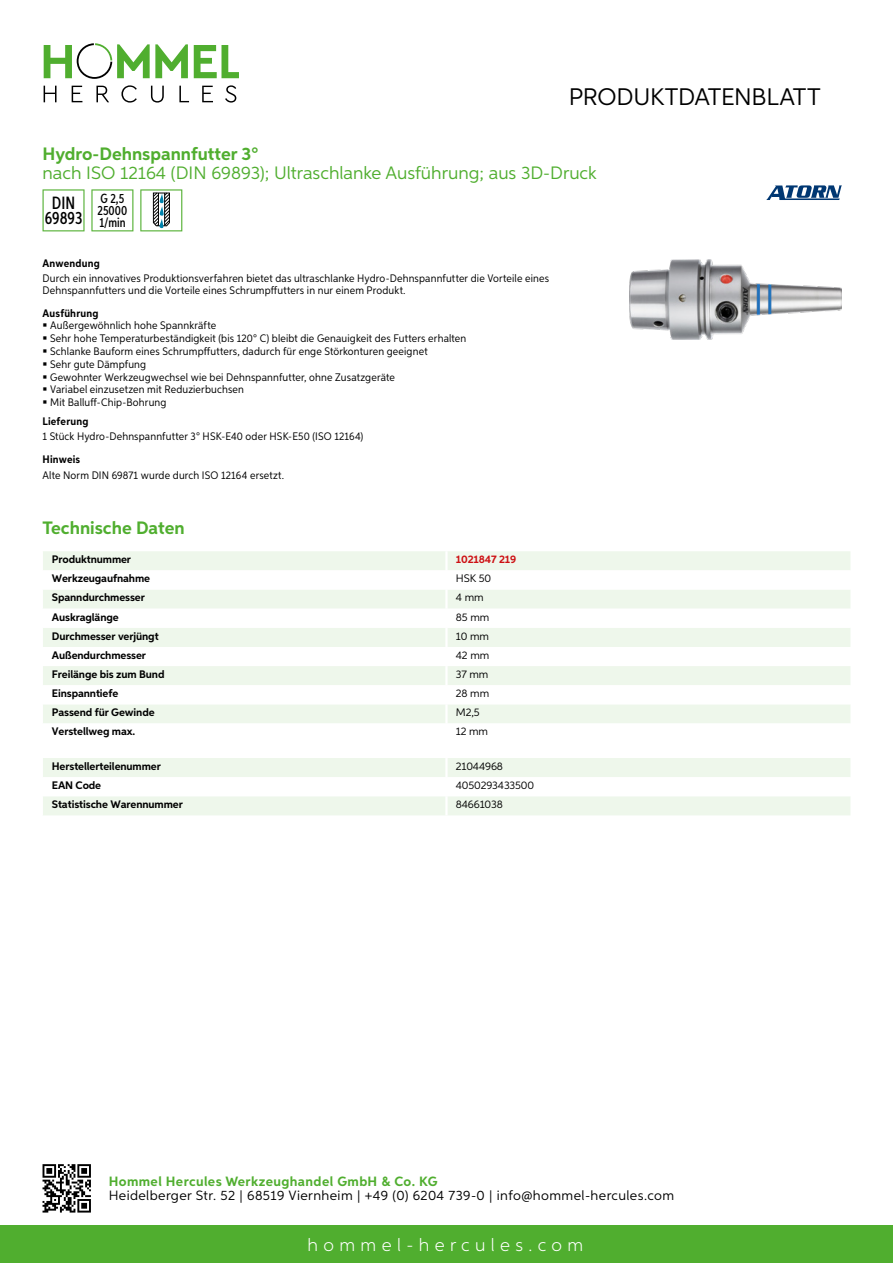
<style>
.page{position:relative;width:893px;height:1263px;background:#fff}
.page>*{position:absolute;margin:0;border:0;box-sizing:border-box;transform-origin:0 0}
.t1{font:24px "Aspira";letter-spacing:-.01em;color:#000}
.t2{font:18px "Aspira";color:#50ae2f}
.t3{font:700 18px "Aspira";color:#50ae2f}
.t4{font:300 18px "Aspira";letter-spacing:.3em;color:#fff}
.t5{font:500 17.85px/14.9px "Aspira XX Nar";color:#000;text-align:center}
.t6{font:13.5px "Aspira";letter-spacing:.03em;color:#000}
.t7{font:700 13.5px "Aspira";letter-spacing:.03em;color:#50ae2f}
.t8{font:500 13.35px/11.9px "Aspira XX Nar";color:#000}
.t9{font:10.95px/12.8px "Aspira Nar";letter-spacing:.015em;color:#000}
.t10{font:700 10.95px "Aspira";letter-spacing:-.01em;color:#000}
.t11{font:10.95px "Aspira";letter-spacing:-.01em;color:#000}
.t12{font:700 10.95px "Aspira Nar";letter-spacing:.02em;color:#000}
.t13{font:700 10.95px "Aspira";letter-spacing:-.01em;color:#cd1013}
</style>
<div class="page">
<div style="left:0;top:1226px;width:893px;height:37px;background:#50ae2f"></div>
<svg style="left:43px;top:1164px;width:48px;height:48px"></svg>
<svg style="left:194px;top:45px;width:45px;height:33px"></svg>
<svg style="left:44px;top:43px;width:144px;height:36px"></svg>
<svg style="left:44px;top:86px;width:13px;height:16px"></svg>
<svg style="left:72px;top:86px;width:10px;height:16px"></svg>
<svg style="left:96px;top:86px;width:13px;height:16px"></svg>
<svg style="left:121px;top:85px;width:16px;height:18px"></svg>
<svg style="left:151px;top:86px;width:13px;height:17px"></svg>
<svg style="left:179px;top:86px;width:10px;height:16px"></svg>
<svg style="left:202px;top:86px;width:11px;height:16px"></svg>
<svg style="left:225px;top:85px;width:11px;height:18px"></svg>
<div style="left:43px;top:551px;width:807px;height:19px;background:#eef7eb"></div>
<svg style="left:43px;top:590px;width:807px;height:133px;fill:#eef7eb"></svg>
<hr style="left:445px;top:551px;width:3px;height:19px;background:#fff">
<hr style="left:445px;top:589px;width:3px;height:20px;background:#fff">
<hr style="left:445px;top:609px;width:3px;height:19px;background:#fff">
<hr style="left:445px;top:628px;width:3px;height:19px;background:#fff">
<hr style="left:445px;top:647px;width:3px;height:19px;background:#fff">
<hr style="left:445px;top:666px;width:3px;height:19px;background:#fff">
<hr style="left:445px;top:685px;width:3px;height:19px;background:#fff">
<hr style="left:445px;top:704px;width:3px;height:19px;background:#fff">
<svg style="left:43px;top:758px;width:807px;height:57px"></svg>
<hr style="left:445px;top:796px;width:3px;height:19px;background:#fff">
<svg style="left:43px;top:189px;width:42px;height:42px"></svg>
<svg style="left:91px;top:189px;width:42px;height:42px"></svg>
<svg style="left:140px;top:189px;width:42px;height:42px"></svg>
<img style="left:629px;top:259px;width:213px;height:80px">
<svg style="left:766px;top:185px;width:76px;height:15px"></svg>
<h1 class="t1" style="left:569px;top:82px;width:253px">Produktdatenblatt</h1>
<h2 class="t3" style="left:43px;top:142px;width:217px">Hydro-Dehnspannfutter 3°</h2>
<h2 class="t2" style="left:43px;top:162px;width:556px">nach ISO 12164 (DIN 69893); U ltraschlanke Ausführung; aus 3D-Druck</h2>
<h3 class="t5" style="left:45px;top:196px;width:39px">DIN<br>69893</h3>
<p class="t8" style="left:98px;top:193px;width:31px">G 2,5<br>25000<br>1/min</p>
<p class="t12" style="left:43px;top:257px;width:59px">Anwendung</p>
<p class="t9" style="left:43px;top:273px;width:508px;line-height:12px">Durch ein innovatives Produktionsverfahren bietet das ultraschlanke Hydro-Dehnspannfutter die Vorteile eines<br>Dehnspannfutters und die Vorteile eines Schrumpffutters in nur einem Produkt.</p>
<p class="t12" style="left:43px;top:306px;width:58px">Ausführung</p>
<p class="t9" style="left:50px;top:319px;width:418px">Außergewöhnlich hohe Spannkräfte<br>Sehr hohe Temperaturbeständigkeit (bis 120° C) bleibt die Genauigkeit des Futters erhalten Schlanke Bauform eines Schrumpffutters, dadurch für enge Störkonturen geeignet<br>Sehr gute Dämpfung<br>Gewohnter Werkzeugwechsel wie bei Dehnspannfutter, ohne Zusatzgeräte<br>Variabel einzusetzen mit Reduzierbuchsen<br>Mit Balluff-Chip-Bohrung</p>
<p class="t12" style="left:43px;top:415px;width:47px">Lieferung</p>
<p class="t9" style="left:43px;top:430px;width:322px">1 Stück Hydro-Dehnspannfutter 3° HSK-E40 oder HSK-E50 (ISO 12164)</p>
<p class="t12" style="left:43px;top:453px;width:39px">Hinweis</p>
<p class="t9" style="left:43px;top:468px;width:243px">Alte Norm DIN 69871 wurde durch ISO 12164 ersetzt.</p>
<h2 class="t3" style="left:43px;top:517px;width:144px">Technische Daten</h2>
<p class="t10" style="left:52px;top:553px;width:81px">Produktnummer</p>
<p class="t13" style="left:456px;top:553px;width:62px">1021847 219</p>
<p class="t10" style="left:52px;top:572px;width:100px">Werkzeugaufnahme</p>
<p class="t11" style="left:456px;top:572px;width:37px">HSK 50</p>
<p class="t10" style="left:52px;top:591px;width:95px">Spanndurchmesser</p>
<p class="t11" style="left:456px;top:591px;width:29px">4 mm</p>
<p class="t10" style="left:52px;top:610px;width:68px">Auskraglänge</p>
<p class="t11" style="left:456px;top:610px;width:35px">85 mm</p>
<p class="t10" style="left:52px;top:629px;width:108px">Durchmesser verjüngt</p>
<p class="t11" style="left:456px;top:629px;width:35px">10 mm</p>
<p class="t10" style="left:52px;top:648px;width:96px">Außendurchmesser</p>
<p class="t11" style="left:456px;top:648px;width:35px">42 mm</p>
<p class="t10" style="left:52px;top:667px;width:114px">Freilänge bis zum Bund</p>
<p class="t11" style="left:456px;top:667px;width:34px">37 mm</p>
<p class="t10" style="left:52px;top:687px;width:68px">Einspanntiefe</p>
<p class="t11" style="left:456px;top:687px;width:35px">28 mm</p>
<p class="t10" style="left:52px;top:706px;width:104px">Passend für Gewinde</p>
<p class="t11" style="left:456px;top:706px;width:25px">M2,5</p>
<p class="t10" style="left:52px;top:725px;width:85px">Verstellweg max.</p>
<p class="t11" style="left:456px;top:725px;width:34px">12 mm</p>
<p class="t10" style="left:52px;top:759px;width:111px">Herstellerteilenummer</p>
<p class="t11" style="left:456px;top:759px;width:49px">21044968</p>
<p class="t10" style="left:52px;top:778px;width:51px">EAN Code</p>
<p class="t11" style="left:456px;top:779px;width:80px">4050293433500</p>
<p class="t10" style="left:52px;top:798px;width:132px">Statistische Warennummer</p>
<p class="t11" style="left:456px;top:798px;width:49px">84661038</p>
<p class="t7" style="left:109px;top:1172px;width:330px">Hommel Hercules Werkzeughandel GmbH &amp; Co. KG</p>
<p class="t6" style="left:109px;top:1187px;width:567px">Heidelberger Str. 52 | 68519 Viernheim | +49 (0) 6204 739-0 | info@hommel-hercules.com</p>
<h2 class="t4" style="left:307px;top:1234px;width:277px">hommel-hercules.com</h2>
</div>
